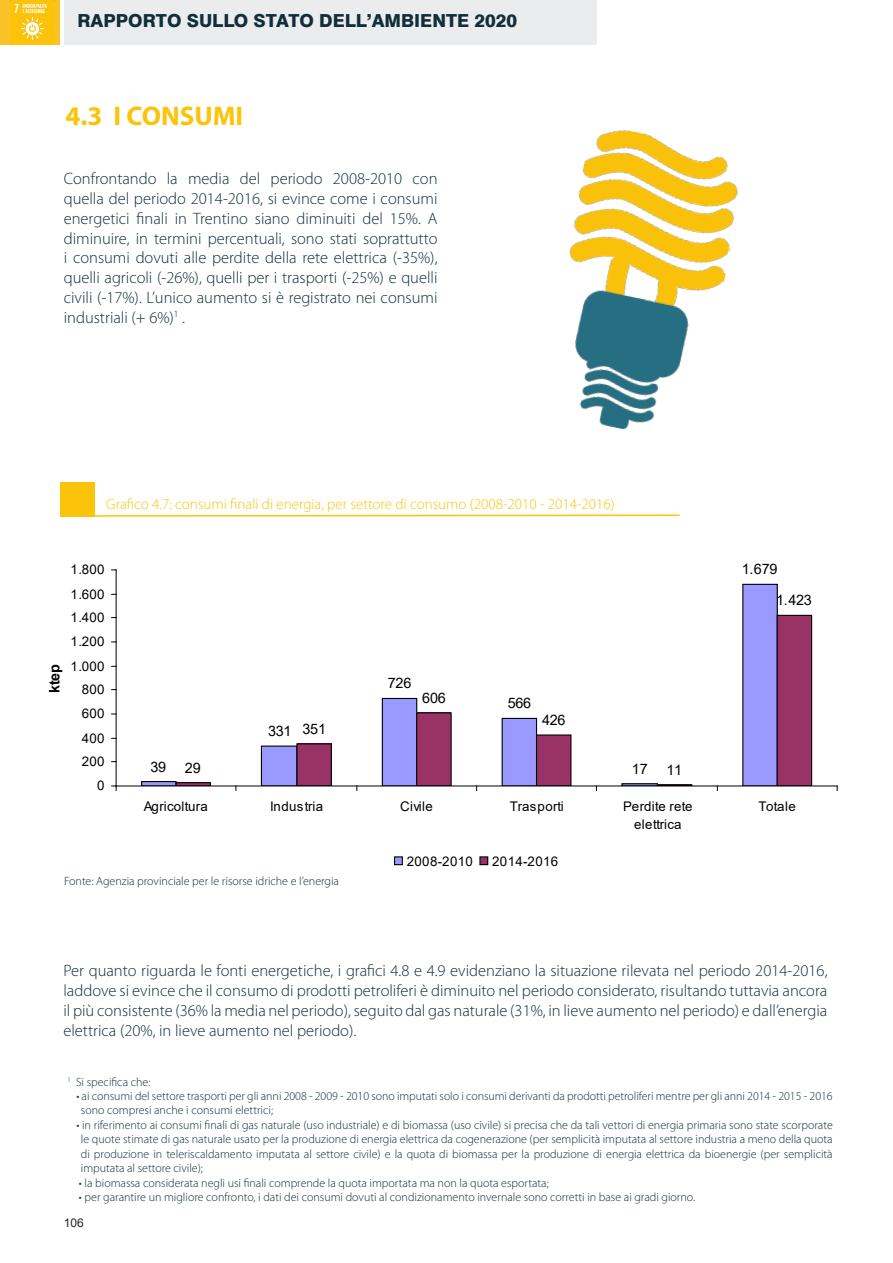
<style>
.page{position:relative;width:893px;height:1263px;background:#fff}
.page>*{position:absolute;margin:0;border:0;box-sizing:border-box;transform-origin:0 0}
.Titolone{font:700 27px "Myriad Pro";color:#fcc30b}
.t1{font:800 18px "Swiss 721 BT";color:#122e38}
.testo{font:300 16.5px/19.8px "Myriad Pro";color:#122e38;text-align:justify}
.Grafico_Tab{font:300 15px "Myriad Pro";color:#fcc30b}
.t2{font:14.4px "Arial";letter-spacing:-.02em;color:#000}
.t3{font:700 14.4px "Arial";color:#000}
.t4{font:13.35px "Arial";letter-spacing:.025em;color:#000}
.t5{font:13.35px/17.7px "Arial";color:#000;text-align:center}
.dida{font:300 12px/14.4px "Myriad Pro";color:#122e38}
.Grafico_Fonte{font:300 12px "Myriad Pro";color:#122e38}
.t6{font:12px "Arial";color:#231f20}
</style>
<div class="page">
<div style="left:65px;top:0;width:532px;height:45px;background:#eaecee"></div>
<div style="left:0;top:0;width:60px;height:45px;background:#fbc128"></div>
<img style="left:10px;top:0;width:45px;height:45px">
<div style="left:142px;top:781px;width:34px;height:5px;background:#99f"></div>
<div style="left:141px;top:781px;width:36px;height:5px;border:1px solid #000"></div>
<div style="left:261px;top:746px;width:36px;height:40px;background:#99f"></div>
<div style="left:261px;top:745px;width:36px;height:41px;border:1px solid #000"></div>
<div style="left:382px;top:698px;width:35px;height:88px;background:#99f"></div>
<div style="left:382px;top:698px;width:35px;height:88px;border:1px solid #000"></div>
<div style="left:502px;top:718px;width:34px;height:68px;background:#99f"></div>
<div style="left:502px;top:718px;width:35px;height:68px;border:1px solid #000"></div>
<div style="left:621px;top:783px;width:37px;height:3px;border:1px solid #000"></div>
<div style="left:743px;top:584px;width:34px;height:202px;background:#99f"></div>
<div style="left:175px;top:782px;width:36px;height:4px;border:1px solid #000"></div>
<div style="left:297px;top:744px;width:34px;height:42px;background:#936"></div>
<div style="left:296px;top:743px;width:36px;height:43px;border:1px solid #000"></div>
<div style="left:417px;top:713px;width:34px;height:73px;background:#936"></div>
<div style="left:416px;top:712px;width:36px;height:74px;border:1px solid #000"></div>
<div style="left:536px;top:735px;width:35px;height:51px;background:#936"></div>
<div style="left:536px;top:734px;width:35px;height:52px;border:1px solid #000"></div>
<div style="left:657px;top:784px;width:35px;height:2px;border:1px solid #000"></div>
<div style="left:777px;top:615px;width:35px;height:171px;background:#936"></div>
<div style="left:777px;top:615px;width:35px;height:171px;border:1px solid #000"></div>
<hr style="left:116px;top:570px;width:1px;height:216px;background:#000">
<hr style="left:116px;top:786px;width:721px;height:1px;background:#000">
<div style="left:395px;top:857px;width:7px;height:8px;background:#99f"></div>
<div style="left:394px;top:856px;width:9px;height:9px;border:1px solid #000"></div>
<div style="left:480px;top:857px;width:8px;height:8px;background:#936"></div>
<div style="left:479px;top:856px;width:9px;height:9px;border:1px solid #000"></div>
<div style="left:60px;top:483px;width:34px;height:34px;background:#fcc30b"></div>
<img style="left:569px;top:129px;width:169px;height:301px">
<svg style="left:94px;top:514px;width:586px;height:3px;background:#fde084"></svg>
<h2 class="t1" style="left:77px;top:10px;width:441px">RAPPORTO SULLO STATO DELL’AMBIENTE 2020</h2>
<p class="Titolone" style="left:65px;top:98px;width:179px">4.3 I CONSUMI</p>
<p class="testo" style="left:64px;top:169px;width:375px">Confrontando la media del periodo 2008-2010 con quella del periodo 2014-2016, si evince come i consumi energetici finali in Trentino siano diminuiti del 15%. A diminuire, in termini percentuali, sono stati soprattutto i consumi dovuti alle perdite della rete elettrica (-35%), quelli agricoli (-26%), quelli per i trasporti (-25%) e quelli civili (-17%). L’unico aumento si è registrato nei consumi industriali (+ 6%)<sup>1</sup> .</p>
<p class="Grafico_Tab" style="left:106px;top:495px;width:510px">Grafico 4.7: consumi finali di energia, per settore di consumo (2008-2010 - 2014-2016)</p>
<p class="t3" style="left:44px;top:693px;width:30px;rotate:-90deg">ktep</p>
<p class="t4" style="left:71px;top:560px;width:36px">1.800</p>
<p class="t4" style="left:71px;top:585px;width:36px">1.600</p>
<p class="t4" style="left:71px;top:608px;width:36px">1.400</p>
<p class="t4" style="left:71px;top:632px;width:36px">1.200</p>
<p class="t4" style="left:71px;top:657px;width:36px">1.000</p>
<p class="t4" style="left:82px;top:680px;width:24px">800</p>
<p class="t4" style="left:82px;top:704px;width:24px">600</p>
<p class="t4" style="left:82px;top:729px;width:24px">400</p>
<p class="t4" style="left:82px;top:752px;width:24px">200</p>
<p class="t4" style="left:97px;top:776px;width:9px">0</p>
<p class="t2" style="left:742px;top:559px;width:37px">1.679</p>
<p class="t2" style="left:151px;top:757px;width:17px">39</p>
<p class="t2" style="left:185px;top:758px;width:17px">29</p>
<p class="t2" style="left:268px;top:721px;width:25px">331</p>
<p class="t2" style="left:302px;top:719px;width:25px">351</p>
<p class="t2" style="left:388px;top:673px;width:25px">726</p>
<p class="t2" style="left:422px;top:688px;width:25px">606</p>
<p class="t2" style="left:508px;top:693px;width:25px">566</p>
<p class="t2" style="left:542px;top:710px;width:25px">426</p>
<p class="t2" style="left:632px;top:759px;width:17px">17</p>
<p class="t2" style="left:666px;top:760px;width:17px">11</p>
<p class="t2" style="left:776px;top:590px;width:37px">1.423</p>
<p class="t4" style="left:144px;top:797px;width:65px">Agricoltura</p>
<p class="t4" style="left:270px;top:797px;width:54px">Industria</p>
<p class="t4" style="left:400px;top:797px;width:34px">Civile</p>
<p class="t4" style="left:510px;top:797px;width:55px">Trasporti</p>
<p class="t5" style="left:623px;top:798px;width:71px">Perdite rete elettrica</p>
<p class="t4" style="left:758px;top:797px;width:39px">Totale</p>
<p class="t4" style="left:407px;top:852px;width:68px">2008-2010</p>
<p class="t4" style="left:492px;top:852px;width:68px">2014-2016</p>
<p class="Grafico_Fonte" style="left:64px;top:874px;width:276px">Fonte: Agenzia provinciale per le risorse idriche e l’energia</p>
<p class="testo" style="left:63px;top:961px;width:766px">Per quanto riguarda le fonti energetiche, i grafici 4.8 e 4.9 evidenziano la situazione rilevata nel periodo 2014-2016, laddove si evince che il consumo di prodotti petroliferi è diminuito nel periodo considerato, risultando tuttavia ancora il più consistente (36% la media nel periodo), seguito dal gas naturale (31%, in lieve aumento nel periodo) e dall’energia elettrica (20%, in lieve aumento nel periodo).</p>
<p class="dida" style="left:67px;top:1075px;width:85px"><sup>1</sup> Si specifica che:</p>
<p class="dida" style="left:81px;top:1089px;width:753px;text-indent:-5px">• ai consumi del settore trasporti per gli anni 2008 - 2009 - 2010 sono imputati solo i consumi derivanti da prodotti petroliferi mentre per gli anni 2014 - 2015 - 2016 sono compresi anche i consumi elettrici;</p>
<p class="dida" style="left:81px;top:1118px;width:753px;text-align:justify;text-indent:-4px">• in riferimento ai consumi finali di gas naturale (uso industriale) e di biomassa (uso civile) si precisa che da tali vettori di energia primaria sono state scorporate le quote stimate di gas naturale usato per la produzione di energia elettrica da cogenerazione (per semplicità imputata al settore industria a meno della quota di produzione in teleriscaldamento imputata al settore civile) e la quota di biomassa per la produzione di energia elettrica da bioenergie (per semplicità imputata al settore civile);</p>
<p class="dida" style="left:79px;top:1175px;width:471px">• la biomassa considerata negli usi finali comprende la quota importata ma non la quota esportata;</p>
<p class="dida" style="left:79px;top:1190px;width:618px">• per garantire un migliore confronto, i dati dei consumi dovuti al condizionamento invernale sono corretti in base ai gradi giorno.</p>
<p class="t6" style="left:64px;top:1214px;width:22px">106</p>
</div>
